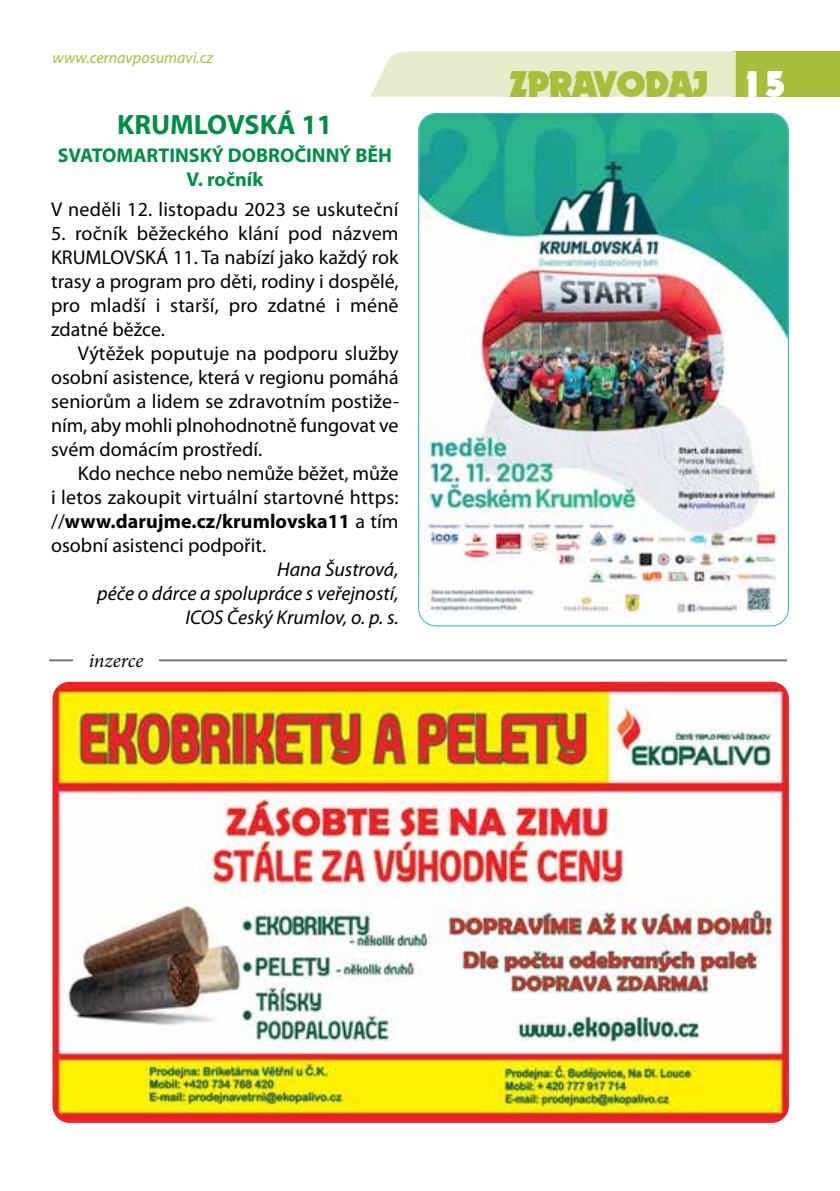
<style>
.page{position:relative;width:840px;height:1191px;background:#fff}
.page>*{position:absolute;margin:0;border:0;box-sizing:border-box;transform-origin:0 0}
.t1{font:36px "Dynamo CE";color:#a7be3a}
.t2{font:36px "Dynamo CE";color:#fff}
.t3{font:700 28px "Myriad Pro";color:#008e47}
.t4{font:20px/24px "Myriad Pro";color:#000;text-align:justify}
.t5{font:italic 20px "Myriad Pro";color:#000}
.t6{font:700 20px "Myriad Pro";color:#008e47}
.t7{font:italic 20px "Minion Pro";letter-spacing:-.005em;color:#000}
.t8{font:italic 16px "Myriad Pro";color:#a7be3a}
.s1{font-weight:700}
</style>
<div class="page">
<hr style="left:49px;top:659px;width:737px;height:2px;background:#76787c">
<div style="left:73px;top:653px;width:86px;height:29px;background:#fff"></div>
<img style="left:419px;top:114px;width:368px;height:503px">
<div style="left:418px;top:113px;width:370px;height:513px;border:2px solid #25b4cc;border-radius:18px"></div>
<div style="left:731px;top:51px;width:108px;height:46px;background:#a7be3a"></div>
<svg style="left:370px;top:51px;width:365px;height:46px;background:#e7ebcc"></svg>
<img style="left:52px;top:682px;width:736px;height:441px;border-radius:17px">
<p class="t8" style="left:52px;top:48px;width:162px">www.cernavposumavi.cz</p>
<p class="t3" style="left:117px;top:108px;width:216px">KRUMLOVSKÁ 11</p>
<p class="t6" style="left:58px;top:143px;width:335px">SVATOMARTINSKÝ DOBROČINNÝ BĚH</p>
<p class="t6" style="left:186px;top:167px;width:78px">V. ročník</p>
<p class="t4" style="left:51px;top:199px;width:349px">V neděli 12. listopadu 2023 se uskuteční</p>
<p class="t4" style="left:51px;top:223px;width:349px">5. ročník běžeckého klání pod názvem KRUMLOVSKÁ 11. Ta nabízí jako každý rok trasy a program pro děti, rodiny i dospělé, pro mladší i starší, pro zdatné i méně zdatné běžce.</p>
<p class="t4" style="left:51px;top:343px;width:349px;text-indent:27px">Výtěžek poputuje na podporu služby osobní asistence, která v regionu pomáhá seniorům a lidem se zdravotním postiže&shy;ním, aby mohli plnohodnotně fungovat ve svém domácím prostředí.</p>
<p class="t4" style="left:51px;top:463px;width:349px;text-indent:27px">Kdo nechce nebo nemůže běžet, může i letos zakoupit virtuální startovné https: //<span class="s1">www.darujme.cz/krumlovska11</span> a tím osobní asistenci podpořit.</p>
<p class="t5" style="left:277px;top:557px;width:123px">Hana Šustrová,</p>
<p class="t5" style="left:97px;top:581px;width:303px">péče o dárce a spolupráce s veřejností,</p>
<p class="t5" style="left:185px;top:605px;width:214px">ICOS Český Krumlov, o. p. s.</p>
<p class="t7" style="left:89px;top:649px;width:56px">inzerce</p>
<p class="t1" style="left:509px;top:68px;width:200px">ZPRAVODAJ</p>
<p class="t2" style="left:740px;top:68px;width:47px">15</p>
</div>
